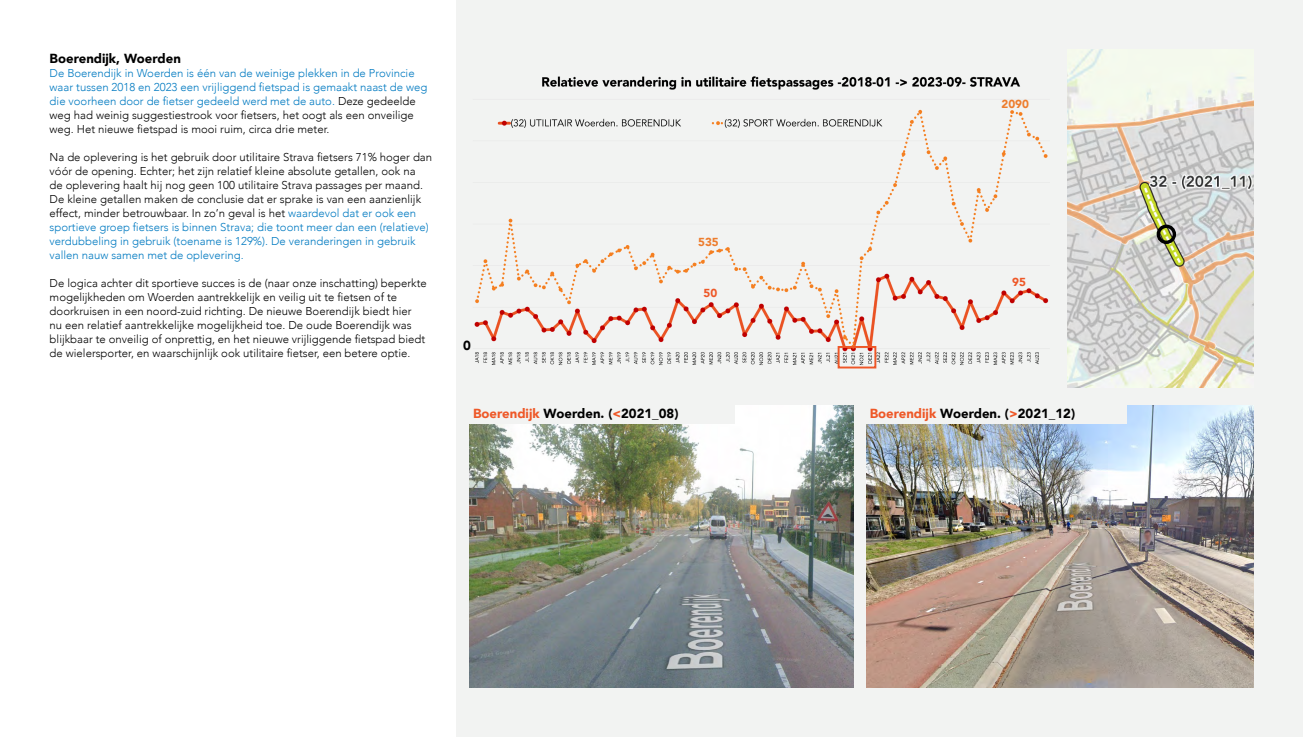
<style>
.page{position:relative;width:1303px;height:737px;background:#fff}
.page>*{position:absolute;margin:0;border:0;box-sizing:border-box;transform-origin:0 0}
.Kop_15{font:900 13.12px "Avenir";color:#000}
.Kop_20{font:900 11.64px "Avenir";color:#ed7d2e}
.Kop_20-2{font:900 11.64px "Avenir";color:#ee5828}
.Alinea_13_-_16{font:300 11.38px/14px "Avenir";color:#000}
.Alinea_13_-_16-2{font:300 11.38px/14px "Avenir";color:#017ac1}
.s1{color:#000}
.s2{color:#017ac1}
.s3{color:#ee5828}
</style>
<div class="page">
<div style="left:456px;top:0;width:846px;height:737px;background:#f2f3f2"></div>
<img style="left:469px;top:406px;width:384px;height:281px">
<img style="left:866px;top:406px;width:387px;height:281px">
<img style="left:1067px;top:50px;width:186px;height:337px">
<div style="left:1156px;top:224px;width:19px;height:20px;border:3px solid #000;border-radius:50%"></div>
<div style="left:469px;top:405px;width:266px;height:18px;background:#f2f3f2"></div>
<div style="left:865px;top:405px;width:261px;height:18px;background:#f2f3f2"></div>
<img style="left:474px;top:76px;width:575px;height:293px">
<div style="left:837px;top:346px;width:39px;height:22px;border:2px solid #ee5728"></div>
<p class="Kop_15" style="left:50px;top:47px;width:133px">Boerendijk, Woerden</p>
<p class="Alinea_13_-_16-2" style="left:50px;top:66px;width:379px">De Boerendijk in Woerden is één van de weinige plekken in de Provincie waar tussen 2018 en 2023 een vrijliggend fietspad is gemaakt naast de weg die voorheen door de fietser gedeeld werd met de auto. <span class="s1">Deze gedeelde weg had weinig suggestiestrook voor fietsers, het oogt als een onveilige weg. Het nieuwe fietspad is mooi ruim, circa drie meter.</span></p>
<p class="Alinea_13_-_16" style="left:50px;top:150px;width:384px">Na de oplevering is het gebruik door utilitaire Strava fietsers 71% hoger dan vóór de opening. Echter; het zijn relatief kleine absolute getallen, ook na<br>de oplevering haalt hij nog geen 100 utilitaire Strava passages per maand.<br>De kleine getallen maken de conclusie dat er sprake is van een aanzienlijk effect, minder betrouwbaar. In zo’n geval is het <span class="s2">waardevol dat er ook een sportieve groep fietsers is binnen Strava; die toont meer dan een (relatieve) verdubbeling in gebruik (toename is 129%). De veranderingen in gebruik vallen nauw samen met de oplevering.</span></p>
<p class="Alinea_13_-_16" style="left:50px;top:276px;width:379px">De logica achter dit sportieve succes is de (naar onze inschatting) beperkte mogelijkheden om Woerden aantrekkelijk en veilig uit te fietsen of te doorkruisen in een noord-zuid richting. De nieuwe Boerendijk biedt hier nu een relatief aantrekkelijke mogelijkheid toe. De oude Boerendijk was blijkbaar te onveilig of onprettig, en het nieuwe vrijliggende fietspad biedt de wielersporter, en waarschijnlijk ook utilitaire fietser, een betere optie.</p>
<p class="Kop_15" style="left:463px;top:334px;width:9px">0</p>
<p class="Kop_20" style="left:698px;top:232px;width:22px">535</p>
<p class="Kop_20-2" style="left:703px;top:283px;width:15px">50</p>
<p class="Kop_20" style="left:1001px;top:94px;width:29px">2090</p>
<p class="Kop_20-2" style="left:1011px;top:272px;width:15px">95</p>
<p class="Kop_15" style="left:473px;top:402px;width:207px"><span class="s3">Boerendijk</span> Woerden. (<span class="s3">&lt;</span>2021_08)</p>
<p class="Kop_15" style="left:869px;top:402px;width:207px"><span class="s3">Boerendijk</span> Woerden. (<span class="s3">&gt;</span>2021_12)</p>
</div>
